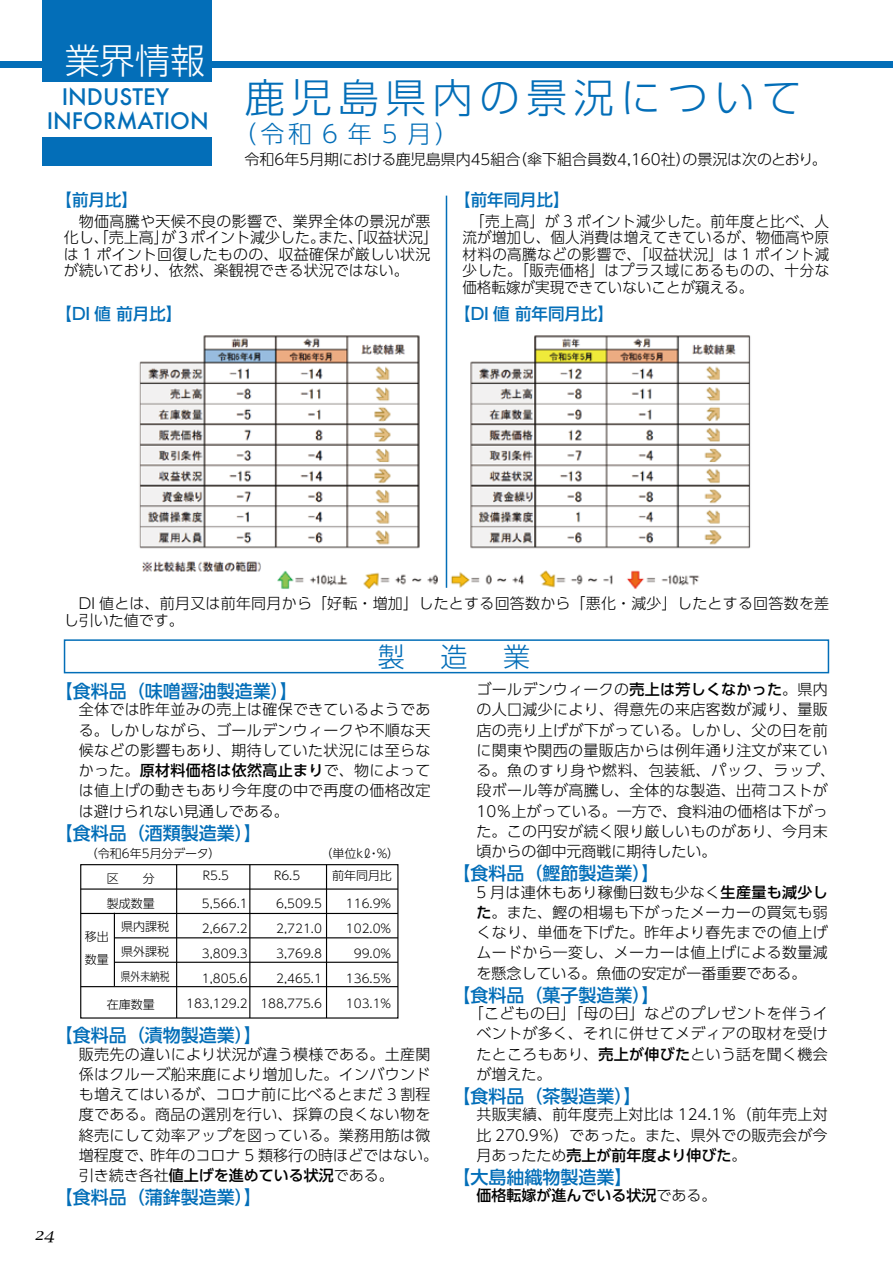
<style>
.page{position:relative;width:893px;height:1263px;background:#fff}
.page>*{position:absolute;margin:0;border:0;box-sizing:border-box;transform-origin:0 0}
.t1{font:300 40.5px "UD Shin Go Pro";letter-spacing:.16em;color:#036eb8}
.t2{font:300 35.25px "UD Shin Go Pro";color:#fff}
.t3{font:300 27px "UD Shin Go Pro";color:#036eb8}
.t4{font:300 24px "UD Shin Go Pro";color:#036eb8}
.t5{font:500 22.2px "Futura";color:#036eb8}
.t6{font:500 18px "UD Shin Go Pro";color:#036eb8}
.t7{font:500 16.5px "UD Shin Go Pro";color:#036eb8}
.t8{font:italic 16.5px "Lucida Calligraphy";color:#000}
.t9{font:300 15px/20.2px "UD Shin Go Pro";letter-spacing:.02em;color:#000;text-align:justify}
.t10{font:300 15px/16.5px "UD Shin Go Pro";color:#000}
.t11{font:500 15px "UD Shin Go Pro";color:#000}
.t12{font:300 15px "UD Shin Go Pro";letter-spacing:-.02em;color:#000}
.t13{font:300 12px/25px "UD Shin Go Pro";color:#000}
.s1{font-weight:500}
.s2{font-weight:300}
</style>
<div class="page">
<img style="left:139px;top:334px;width:612px;height:255px">
<div style="left:0;top:61px;width:893px;height:7px;background:#036eb8"></div>
<div style="left:43px;top:0;width:169px;height:166px;background:#036eb8"></div>
<div style="left:43px;top:82px;width:170px;height:54px;background:#fff"></div>
<hr style="left:446px;top:196px;width:1px;height:392px;background:#036eb8">
<div style="left:64px;top:639px;width:765px;height:34px;border:2px solid #036eb8"></div>
<hr style="left:114px;top:913px;width:1px;height:73px;background:#000">
<div style="left:80px;top:864px;width:318px;height:154px;border:1px solid #000"></div>
<hr style="left:81px;top:888px;width:317px;height:2px;background:#000">
<hr style="left:81px;top:913px;width:317px;height:1px;background:#000">
<hr style="left:114px;top:937px;width:284px;height:1px;background:#000">
<hr style="left:114px;top:962px;width:284px;height:1px;background:#000">
<hr style="left:81px;top:986px;width:317px;height:1px;background:#000">
<hr style="left:176px;top:865px;width:1px;height:153px;background:#000">
<hr style="left:249px;top:865px;width:1px;height:153px;background:#000">
<hr style="left:326px;top:865px;width:1px;height:153px;background:#000">
<div style="left:137px;top:572px;width:134px;height:16px;background:#fff"></div>
<h2 class="t2" style="left:64px;top:32px;width:143px">業界情報</h2>
<h3 class="t5" style="left:62px;top:81px;width:109px">INDUSTEY</h3>
<h1 class="t1" style="left:245px;top:65px;width:559px">鹿児島県内の景況について</h1>
<h3 class="t5" style="left:47px;top:105px;width:163px">INFORMATION</h3>
<h3 class="t4" style="left:233px;top:115px;width:228px">（令和 6 年 5 月(</h3>
<p class="t10" style="left:512px;top:150px;width:180px">（傘下組合員数4,160社）</p>
<p class="t10" style="left:245px;top:150px;width:277px">令和6年5月期における鹿児島県内45組合</p>
<p class="t7" style="left:454px;top:186px;width:117px">【前年同月比【</p>
<p class="t12" style="left:682px;top:147px;width:146px">の景況は次のとおり。</p>
<p class="t7" style="left:56px;top:186px;width:84px">【前月比】</p>
<p class="t9" style="left:318px;top:212px;width:121px;line-height:16.5px;text-indent:-239px">物価高騰や天候不良の影響で、業界全体の景況が悪また、「収益状況「</p>
<p class="t9" style="left:462px;top:212px;width:368px;line-height:16.5px;text-indent:8px">「売上高」が 3 ポイント減少した。前年度と比べ、人流が増加し、個人消費は増えてきているが、物価高や原材料の高騰などの影響で、「収益状況」は 1 ポイント減少した。「販売価格」はプラス域にあるものの、十分な価格転嫁が実現できていないことが窺える。</p>
<p class="t10" style="left:64px;top:229px;width:368px">化し、「売上高が」 3ポイント減少した。<br>は 1 ポイント回復したものの、収益確保が厳しい状況が続いており、依然、楽観視できる状況ではない。</p>
<p class="t7" style="left:56px;top:300px;width:128px">【DI 値前月比】</p>
<p class="t7" style="left:454px;top:300px;width:161px">【DI 値前年同月比【</p>
<p class="t9" style="left:64px;top:594px;width:767px;line-height:16.5px;text-indent:15px">DI 値とは、前月又は前年同月から「好転・増加」したとする回答数から「悪化・減少」したとする回答数を差し引いた値です。</p>
<h3 class="t3" style="left:378px;top:634px;width:154px">製　造　業</h3>
<p class="t8" style="left:34px;top:1224px;width:22px">24</p>
<p class="t6" style="left:55px;top:676px;width:245px">【食料品（味噌醤油製造業【(</p>
<p class="t9" style="left:79px;top:699px;width:353px">全体では昨年並みの売上は確保できているようである。しかしながら、ゴールデンウィークや不順な天候などの影響もあり、期待していた状況には至らなかった。<span class="s1">原材料価格は依然高止まり</span>で、物によっては値上げの動きもあり今年度の中で再度の価格改定は避けられない見通しである。</p>
<p class="t6" style="left:55px;top:818px;width:209px">【食料品（酒類製造業【(</p>
<p class="t13" style="left:80px;top:841px;width:321px">　（令和6年5月分データ）　　　　　　　　　 （単位kℓ %(</p>
<p class="t13" style="left:332px;top:843px;width:61px;line-height:21.5px;text-indent:35px">・前年同月比</p>
<p class="t13" style="left:274px;top:862px;width:28px">R6.5</p>
<p class="t13" style="left:203px;top:862px;width:28px">R5.5</p>
<p class="t13" style="left:186px;top:890px;width:63px;text-align:right">5,566.1<br>2,667.2<br>3,809.3<br>1,805.6<br>183,129.2</p>
<p class="t13" style="left:260px;top:890px;width:63px;text-align:right">6,509.5<br>2,721.0<br>3,769.8<br>2,465.1<br>188,775.6</p>
<p class="t13" style="left:346px;top:890px;width:47px;text-align:right">116.9%<br>102.0%<br>99.0%<br>136.5%<br>103.1%</p>
<p class="t13" style="left:107px;top:866px;width:49px">区　　分製成数量</p>
<p class="t13" style="left:121px;top:913px;width:50px;text-align:justify">県内課税県外課税県外未納税</p>
<p class="t13" style="left:85px;top:925px;width:25px;line-height:23px">移出数量</p>
<p class="t13" style="left:107px;top:991px;width:49px">在庫数量</p>
<p class="t6" style="left:55px;top:1020px;width:209px">【食料品（漬物製造業【(</p>
<p class="t9" style="left:79px;top:1043px;width:353px">販売先の違いにより状況が違う模様である。土産関</p>
<p class="t9" style="left:79px;top:1063px;width:353px">係はクルーズ船来鹿により増加した。インバウンド</p>
<p class="t9" style="left:79px;top:1084px;width:353px">も増えてはいるが、コロナ前に比べるとまだ 3 割程</p>
<p class="t9" style="left:79px;top:1104px;width:353px">度である。商品の選別を行い、採算の良くない物を</p>
<p class="t9" style="left:79px;top:1124px;width:353px">終売にして効率アップを図っている。業務用筋は微</p>
<p class="t10" style="left:151px;top:1146px;width:289px">昨年のコロナ 5 類移行の時ほどではない。</p>
<p class="t9" style="left:79px;top:1144px;width:317px">増程度で、<br>引き続き各社<span class="s1">値上げを進めている状況</span>である。</p>
<p class="t6" style="left:55px;top:1182px;width:209px">【食料品（蒲鉾製造業【(</p>
<p class="t9" style="left:476px;top:679px;width:360px;text-align:left">ゴールデンウィークの<span class="s1">売上は芳しくなかった</span>。県内の人口減少により、得意先の来店客数が減り、量販店の売り上げが下がっている。しかし、父の日を前に関東や関西の量販店からは例年通り注文が来ている。魚のすり身や燃料、包装紙、パック、ラップ、段ボール等が高騰し、全体的な製造、出荷コストが<br>10％上がっている。一方で、食料油の価格は下がった。この円安が続く限り厳しいものがあり、今月末頃からの御中元商戦に期待したい。</p>
<p class="t6" style="left:452px;top:858px;width:208px">【食料品（鰹節製造業【(</p>
<p class="t9" style="left:476px;top:881px;width:353px">5 月は連休もあり稼働日数も少なく<span class="s1">生産量も減少した</span>。また、鰹の相場も下がったメーカーの買気も弱くなり、単価を下げた。昨年より春先までの値上げムードから一変し、メーカーは値上げによる数量減を懸念している。魚価の安定が一番重要である。</p>
<p class="t6" style="left:452px;top:980px;width:208px">【食料品（菓子製造業【(</p>
<p class="t9" style="left:476px;top:1003px;width:353px;text-indent:-8px">「こどもの日」「母の日」などのプレゼントを伴うイベントが多く、それに併せてメディアの取材を受けたところもあり、<span class="s1">売上が伸びた</span>という話を聞く機会が増えた。</p>
<p class="t6" style="left:452px;top:1081px;width:190px">【食料品（茶製造業【(</p>
<p class="t9" style="left:476px;top:1104px;width:353px">共販実績、前年度売上対比は 124.1％（前年売上対比 270.9％）であった。また、県外での販売会が今月あったため<span class="s1">売上が前年度より伸びた</span>。</p>
<p class="t6" style="left:452px;top:1162px;width:181px">【大島紬織物製造業【</p>
<p class="t11" style="left:476px;top:1183px;width:241px">価格転嫁が進んでいる状況<span class="s2">である。</span></p>
</div>
